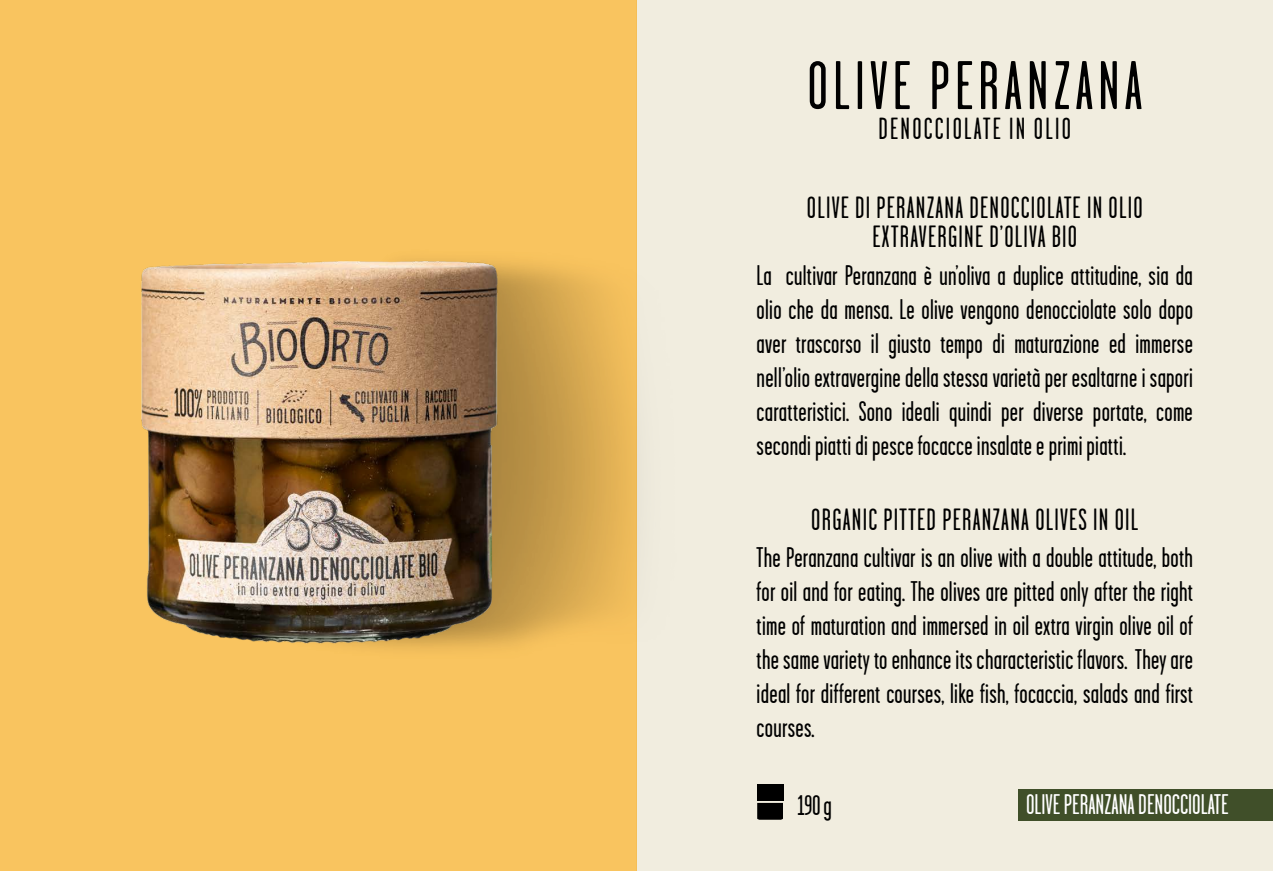
<style>
.page{position:relative;width:1273px;height:871px;background:#fff}
.page>*{position:absolute;margin:0;border:0;box-sizing:border-box;transform-origin:0 0}
.t1{font:68.48px "Garage Gothic";letter-spacing:.075em;color:#000}
.t2{font:30.7px/28.3px "Garage Gothic";letter-spacing:.04em;color:#000;text-align:center}
.t3{font:30.52px "Garage Gothic";letter-spacing:.075em;color:#000}
.t4{font:28.34px/34px "Garage Gothic";letter-spacing:.01em;color:#000;text-align:justify}
.t5{font:28.34px "Garage Gothic";color:#fff}
</style>
<div class="page">
<div style="left:636px;top:0;width:636px;height:870px;background:#f1eddf"></div>
<img style="left:0;top:0;width:637px;height:870px">
<svg style="left:757px;top:802px;width:25px;height:17px"></svg>
<div style="left:756px;top:784px;width:27px;height:16px;background:#000"></div>
<div style="left:1018px;top:788px;width:254px;height:32px;background:#404f29"></div>
<p class="t1" style="left:807px;top:50px;width:336px">OLIVE PERANZANA</p>
<p class="t3" style="left:878px;top:112px;width:194px">DENOCCIOLATE IN OLIO</p>
<p class="t2" style="left:806px;top:194px;width:337px">OLIVE DI PERANZANA DENOCCIOLATE IN OLIO<br>EXTRAVERGINE D’OLIVA BIO</p>
<p class="t4" style="left:756px;top:258px;width:438px">La cultivar Peranzana è un’oliva a duplice attitudine, sia da olio che da mensa. Le olive vengono denocciolate solo dopo aver trascorso il giusto tempo di maturazione ed immerse nell’olio extravergine della stessa varietà per esaltarne i sapori caratteristici. Sono ideali quindi per diverse portate, come secondi piatti di pesce focacce insalate e primi piatti.</p>
<p class="t2" style="left:811px;top:506px;width:328px">ORGANIC PITTED PERANZANA OLIVES IN OIL</p>
<p class="t4" style="left:756px;top:540px;width:438px">The Peranzana cultivar is an olive with a double attitude, both for oil and for eating. The olives are pitted only after the right time of maturation and immersed in oil extra virgin olive oil of the same variety to enhance its characteristic flavors. They are ideal for different courses, like fish, focaccia, salads and first courses.</p>
<p class="t4" style="left:797px;top:788px;width:36px">190 g</p>
<p class="t5" style="left:1025px;top:789px;width:204px">OLIVE PERANZANA DENOCCIOLATE</p>
</div>
